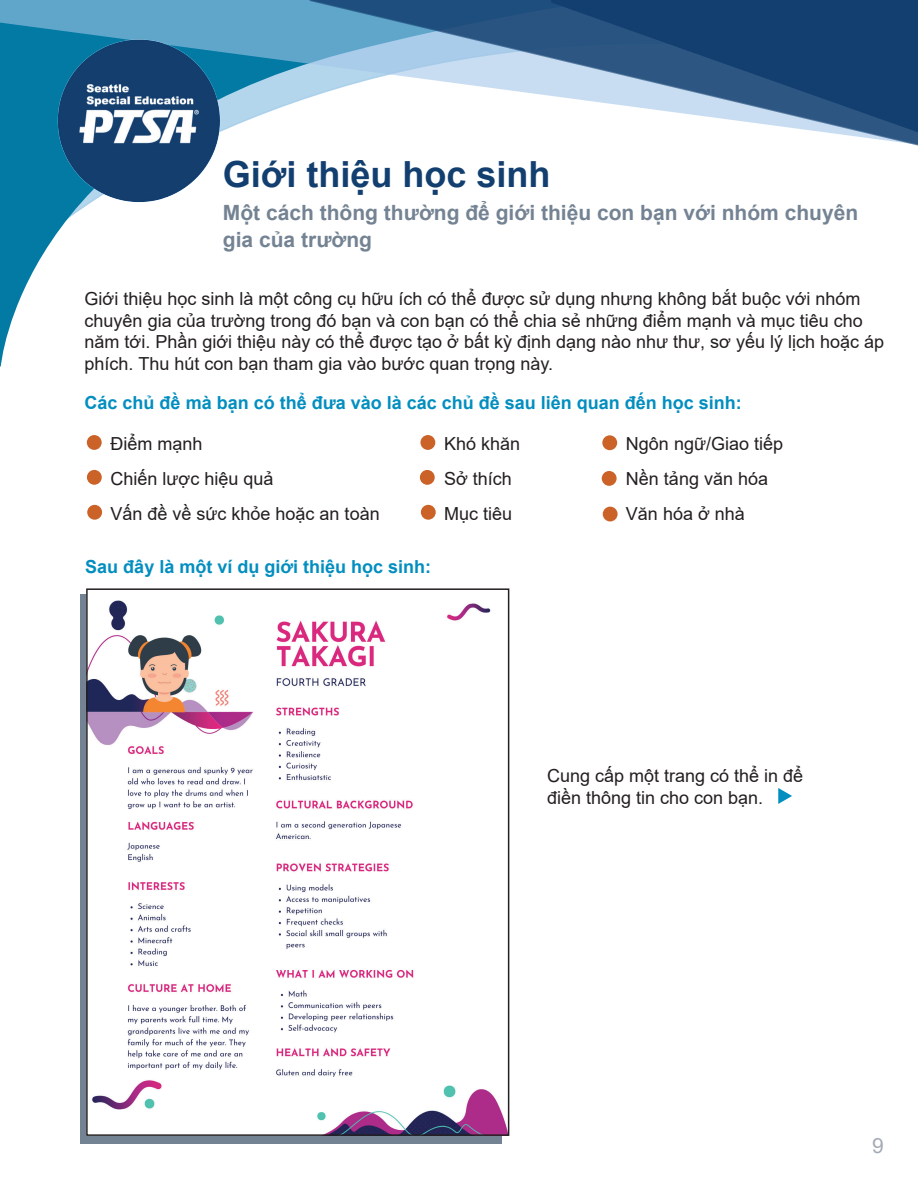
<style>
.page{position:relative;width:918px;height:1188px;background:#fff}
.page>*{position:absolute;margin:0;border:0;box-sizing:border-box;transform-origin:0 0}
.header_big_text{font:700 36px "Arial";color:#123f6f}
.header_small_text{font:700 21px/27px "Arial";color:#748393}
.t1{font:21px "Arial";color:#a4abb5}
.arial_body_12{font:18px/21.6px "Arial";color:#231f20}
.bullet_points_text{font:18px "Arial";color:#231f20}
.teal_bold_12pt{font:700 18px "Arial";color:#038ec0}
</style>
<div class="page">
<svg style="left:0;top:145px;width:87px;height:221px"></svg>
<svg style="left:0;top:0;width:309px;height:145px;background:#5ba6c7"></svg>
<img style="left:54px;top:36px;width:169px;height:169px">
<svg style="left:309px;top:0;width:609px;height:146px"></svg>
<svg style="left:551px;top:0;width:367px;height:132px;background:#496d94"></svg>
<div style="left:420px;top:435px;width:15px;height:15px;background:#cb6328;border-radius:50%"></div>
<div style="left:420px;top:470px;width:15px;height:15px;background:#cb6328;border-radius:50%"></div>
<div style="left:421px;top:505px;width:15px;height:15px;background:#cb6328;border-radius:50%"></div>
<div style="left:87px;top:435px;width:15px;height:15px;background:#cb6328;border-radius:50%"></div>
<div style="left:87px;top:470px;width:15px;height:15px;background:#cb6328;border-radius:50%"></div>
<div style="left:87px;top:505px;width:15px;height:15px;background:#cb6328;border-radius:50%"></div>
<svg style="left:778px;top:788px;width:14px;height:16px"></svg>
<div style="left:602px;top:435px;width:15px;height:15px;background:#cb6328;border-radius:50%"></div>
<div style="left:602px;top:471px;width:15px;height:15px;background:#cb6328;border-radius:50%"></div>
<div style="left:603px;top:507px;width:15px;height:14px;background:#cb6328;border-radius:50%"></div>
<div style="left:80px;top:594px;width:421px;height:549px;background:#748393"></div>
<img style="left:89px;top:594px;width:417px;height:539px">
<div style="left:86px;top:588px;width:423px;height:548px;border:2px solid #231f20"></div>
<p class="header_big_text" style="left:223px;top:149px;width:329px">Giới thiệu học sinh</p>
<p class="header_small_text" style="left:223px;top:200px;width:637px">Một cách thông thường để giới thiệu con bạn với nhóm chuyên gia của trường</p>
<p class="arial_body_12" style="left:85px;top:288px;width:801px">Giới thiệu học sinh là một công cụ hữu ích có thể được sử dụng nhưng không bắt buộc với nhóm chuyên gia của trường trong đó bạn và con bạn có thể chia sẻ những điểm mạnh và mục tiêu cho năm tới. Phần giới thiệu này có thể được tạo ở bất kỳ định dạng nào như thư, sơ yếu lý lịch hoặc áp phích. Thu hút con bạn tham gia vào bước quan trọng này.</p>
<p class="teal_bold_12pt" style="left:85px;top:390px;width:659px">Các chủ đề mà bạn có thể đưa vào là các chủ đề sau liên quan đến học sinh:</p>
<p class="bullet_points_text" style="left:110px;top:431px;width:94px">Điểm mạnh</p>
<p class="bullet_points_text" style="left:110px;top:466px;width:164px">Chiến lược hiệu quả</p>
<p class="bullet_points_text" style="left:110px;top:501px;width:271px">Vấn đề về sức khỏe hoặc an toàn</p>
<p class="teal_bold_12pt" style="left:85px;top:554px;width:347px">Sau đây là một ví dụ giới thiệu học sinh:</p>
<p class="bullet_points_text" style="left:444px;top:431px;width:78px">Khó khăn</p>
<p class="bullet_points_text" style="left:444px;top:466px;width:69px">Sở thích</p>
<p class="bullet_points_text" style="left:444px;top:501px;width:70px">Mục tiêu</p>
<p class="bullet_points_text" style="left:626px;top:431px;width:159px">Ngôn ngữ/Giao tiếp</p>
<p class="bullet_points_text" style="left:626px;top:467px;width:144px">Nền tảng văn hóa</p>
<p class="bullet_points_text" style="left:626px;top:502px;width:120px">Văn hóa ở nhà</p>
<p class="arial_body_12" style="left:547px;top:765px;width:258px">Cung cấp một trang có thể in để điền thông tin cho con bạn.</p>
<p class="t1" style="left:872px;top:1132px;width:13px">9</p>
</div>
